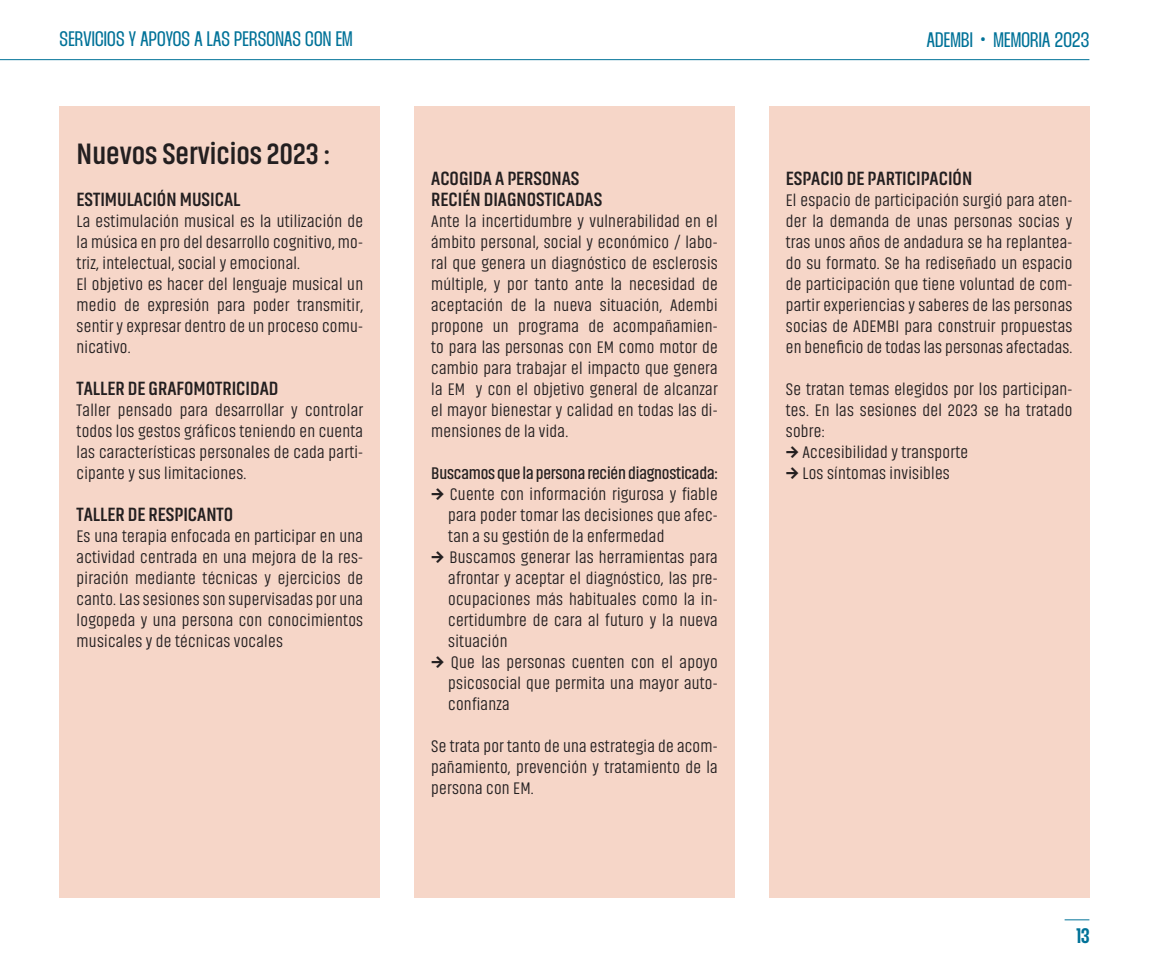
<style>
.page{position:relative;width:1149px;height:978px;background:#fff}
.page>*{position:absolute;margin:0;border:0;box-sizing:border-box;transform-origin:0 0}
.t1{font:700 30px "Akhand";color:#231f20}
.t2{font:21px "Thunder LC";letter-spacing:.01em;color:#007298}
.t3{font:900 21px "Thunder";color:#007298}
.t4{font:700 19.5px "Akhand";color:#231f20}
.t5{font:300 17.25px/21px "Akhand";letter-spacing:.015em;color:#231f20;text-align:justify}
.t6{font:600 17.25px "Akhand";letter-spacing:-.01em;color:#231f20}
.s1{font-family:"Campton";font-weight:600}
.s2{font-family:"Thunder Black LC"}
</style>
<div class="page">
<hr style="left:0;top:59px;width:1089px;height:1px;background:#007298">
<svg style="left:1064px;top:919px;width:25px;height:1px"></svg>
<div style="left:60px;top:106px;width:320px;height:792px;background:#f6d6c8"></div>
<div style="left:414px;top:106px;width:320px;height:792px;background:#f6d6c8"></div>
<div style="left:768px;top:106px;width:321px;height:792px;background:#f6d6c8"></div>
<p class="t2" style="left:60px;top:27px;width:294px">SERVICIOS Y APOYOS A LAS PERSONAS CON EM</p>
<p class="t1" style="left:77px;top:138px;width:255px">Nuevos Servicios 2023 :</p>
<p class="t4" style="left:77px;top:189px;width:165px">ESTIMULACIÓN MUSICAL</p>
<p class="t5" style="left:77px;top:211px;width:288px">La estimulación musical es la utilización de la música en pro del desarrollo cognitivo, mo&shy;triz, intelectual, social y emocional.</p>
<p class="t5" style="left:77px;top:274px;width:288px">El objetivo es hacer del lenguaje musical un medio de expresión para poder transmitir, sentir y expresar dentro de un proceso comu&shy;nicativo.</p>
<p class="t4" style="left:77px;top:378px;width:203px">TALLER DE GRAFOMOTRICIDAD</p>
<p class="t5" style="left:77px;top:400px;width:288px">Taller pensado para desarrollar y controlar todos los gestos gráficos teniendo en cuenta las características personales de cada parti&shy;cipante y sus limitaciones.</p>
<p class="t4" style="left:77px;top:504px;width:158px">TALLER DE RESPICANTO</p>
<p class="t5" style="left:77px;top:526px;width:288px">Es una terapia enfocada en participar en una actividad centrada en una mejora de la res&shy;piración mediante técnicas y ejercicios de canto. Las sesiones son supervisadas por una logopeda y una persona con conocimientos musicales y de técnicas vocales</p>
<p class="t4" style="left:431px;top:168px;width:150px">ACOGIDA A PERSONAS</p>
<p class="t4" style="left:431px;top:189px;width:172px">RECIÉN DIAGNOSTICADAS</p>
<p class="t5" style="left:431px;top:211px;width:288px">Ante la incertidumbre y vulnerabilidad en el ámbito personal, social y económico / labo&shy;ral que genera un diagnóstico de esclerosis múltiple, y por tanto ante la necesidad de aceptación de la nueva situación, Adembi propone un programa de acompañamien&shy;to para las personas con EM como motor de cambio para trabajar el impacto que genera la EM y con el objetivo general de alcanzar el mayor bienestar y calidad en todas las di&shy;mensiones de la vida.</p>
<p class="t6" style="left:431px;top:464px;width:288px">Buscamos que la persona recién diagnosticada:</p>
<p class="t5" style="left:448px;top:484px;width:271px;text-indent:-17px"><span class="s1">→</span> Cuente con información rigurosa y fiable para poder tomar las decisiones que afec&shy;tan a su gestión de la enfermedad</p>
<p class="t5" style="left:448px;top:547px;width:271px;text-indent:-17px"><span class="s1">→</span> Buscamos generar las herramientas para afrontar y aceptar el diagnóstico, las pre&shy;ocupaciones más habituales como la in&shy;certidumbre de cara al futuro y la nueva situación</p>
<p class="t5" style="left:448px;top:652px;width:271px;text-indent:-17px"><span class="s1">→</span> Que las personas cuenten con el apoyo psicosocial que permita una mayor auto&shy;confianza</p>
<p class="t5" style="left:431px;top:736px;width:288px">Se trata por tanto de una estrategia de acom&shy;pañamiento, prevención y tratamiento de la persona con EM.</p>
<p class="t2" style="left:926px;top:28px;width:164px">ADEMBI <span class="s2">·</span> MEMORIA 2023</p>
<p class="t4" style="left:785px;top:168px;width:188px">ESPACIO DE PARTICIPACIÓN</p>
<p class="t5" style="left:785px;top:190px;width:288px">El espacio de participación surgió para aten&shy;der la demanda de unas personas socias y tras unos años de andadura se ha replantea&shy;do su formato. Se ha rediseñado un espacio de participación que tiene voluntad de com&shy;partir experiencias y saberes de las personas socias de ADEMBI para construir propuestas en beneficio de todas las personas afectadas.</p>
<p class="t5" style="left:785px;top:379px;width:288px">Se tratan temas elegidos por los participan&shy;tes. En las sesiones del 2023 se ha tratado sobre:</p>
<p class="t5" style="left:785px;top:442px;width:184px"><span class="s1">→</span> Accesibilidad y transporte</p>
<p class="t5" style="left:785px;top:463px;width:165px"><span class="s1">→</span> Los síntomas invisibles</p>
<p class="t3" style="left:1075px;top:924px;width:15px">13</p>
</div>
